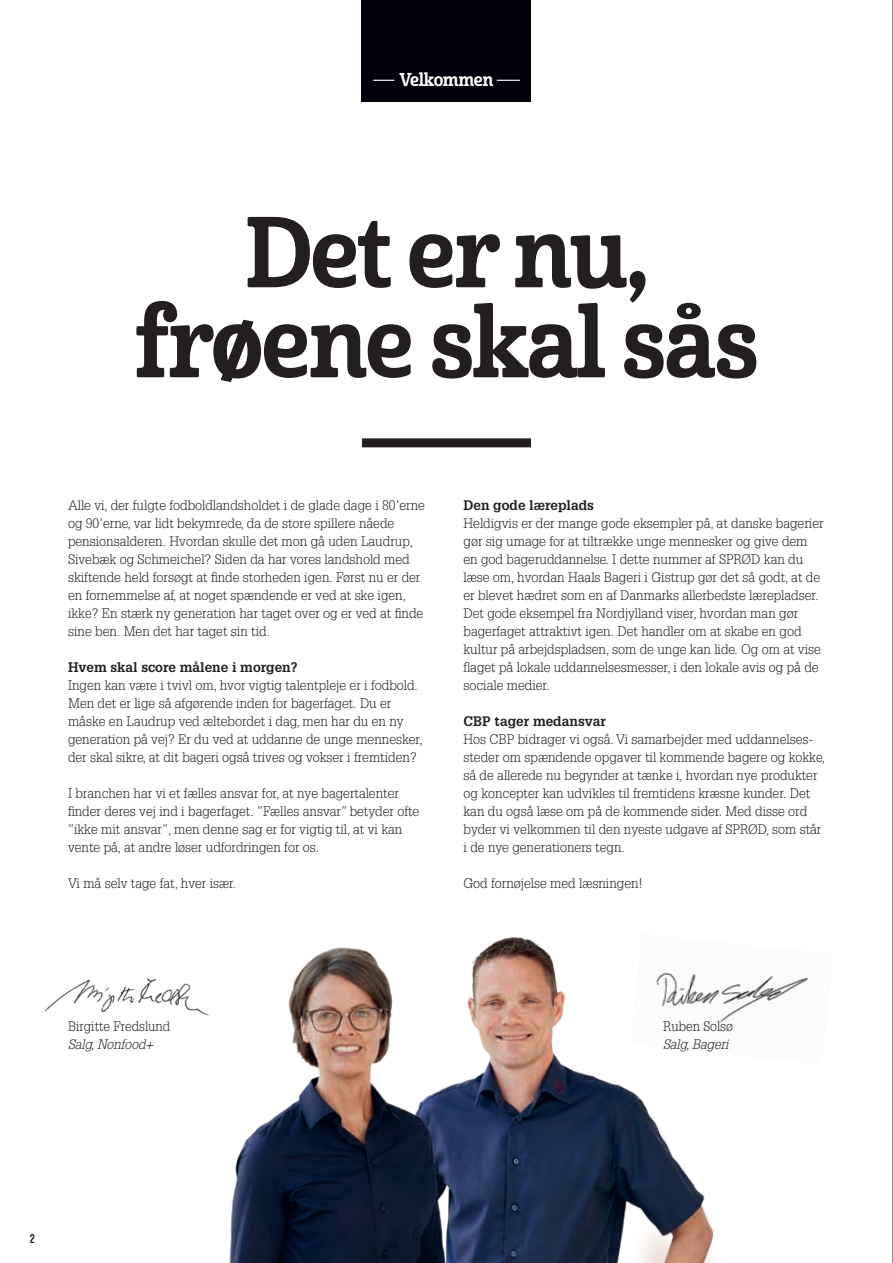
<style>
.page{position:relative;width:893px;height:1263px;background:#fff}
.page>*{position:absolute;margin:0;border:0;box-sizing:border-box;transform-origin:0 0}
.t1{font:97.5px/90px "Cabrito Con Bol";letter-spacing:-.02em;color:#231f20;text-align:center}
.t2{font:18px "Cabrito Con Bol";letter-spacing:-.02em;color:#fff}
.t3{font:300 13.5px/18px "Glypha LT Std";color:#231f20}
.t4{font:700 13.5px "Glypha LT Std";color:#231f20}
.t5{font:italic 300 13.5px "Glypha LT Std";color:#231f20}
.t6{font:700 12.75px "Bebas Neue";color:#231f20}
</style>
<div class="page">
<img style="left:519px;top:937px;width:195px;height:326px">
<div style="left:362px;top:0;width:169px;height:101px;background:#00010a"></div>
<svg style="left:373px;top:80px;width:21px;height:1px"></svg>
<svg style="left:497px;top:80px;width:23px;height:1px"></svg>
<div style="left:362px;top:438px;width:169px;height:9px;background:#231f20"></div>
<img style="left:630px;top:937px;width:178px;height:128px">
<img style="left:44px;top:978px;width:106px;height:35px">
<img style="left:150px;top:937px;width:369px;height:326px">
<hr style="left:892px;top:0;width:1px;height:1263px;background:#231f20">
<h2 class="t2" style="left:400px;top:68px;width:95px">Velkommen</h2>
<h1 class="t1" style="left:134px;top:210px;width:626px">Det er nu, frøene skal sås</h1>
<p class="t3" style="left:68px;top:496px;width:358px">Alle vi, der fulgte fodboldlandsholdet i de glade dage i 80’erne og 90’erne, var lidt bekymrede, da de store spillere nåede pensionsalderen. Hvordan skulle det mon gå uden Laudrup, Sivebæk og Schmeichel? Siden da har vores landshold med skiftende held forsøgt at finde storheden igen. Først nu er der en fornemmelse af, at noget spændende er ved at ske igen, ikke? En stærk ny generation har taget over og er ved at finde sine ben. Men det har taget sin tid.</p>
<p class="t4" style="left:68px;top:659px;width:231px">Hvem skal score målene i morgen?</p>
<p class="t3" style="left:68px;top:676px;width:356px">Ingen kan være i tvivl om, hvor vigtig talentpleje er i fodbold.<br>Men det er lige så afgørende inden for bagerfaget. Du er måske en Laudrup ved æltebordet i dag, men har du en ny generation på vej? Er du ved at uddanne de unge mennesker, der skal sikre, at dit bageri også trives og vokser i fremtiden?</p>
<p class="t3" style="left:68px;top:784px;width:353px">I branchen har vi et fælles ansvar for, at nye bagertalenter finder deres vej ind i bagerfaget. ”Fælles ansvar” betyder ofte ”ikke mit ansvar”, men denne sag er for vigtig til, at vi kan vente på, at andre løser udfordringen for os.</p>
<p class="t3" style="left:68px;top:874px;width:170px">Vi må selv tage fat, hver især.</p>
<p class="t4" style="left:463px;top:497px;width:132px">Den gode læreplads</p>
<p class="t3" style="left:463px;top:514px;width:362px">Heldigvis er der mange gode eksempler på, at danske bagerier gør sig umage for at tiltrække unge mennesker og give dem en god bageruddannelse. I dette nummer af SPRØD kan du læse om, hvordan Haals Bageri i Gistrup gør det så godt, at de er blevet hædret som en af Danmarks allerbedste lærepladser.<br>Det gode eksempel fra Nordjylland viser, hvordan man gør bagerfaget attraktivt igen. Det handler om at skabe en god kultur på arbejdspladsen, som de unge kan lide. Og om at vise flaget på lokale uddannelsesmesser, i den lokale avis og på de sociale medier.</p>
<p class="t4" style="left:463px;top:713px;width:144px">CBP tager medansvar</p>
<p class="t3" style="left:463px;top:730px;width:363px">Hos CBP bidrager vi også. Vi samarbejder med uddannelses&shy;steder om spændende opgaver til kommende bagere og kokke, så de allerede nu begynder at tænke i, hvordan nye produkter og koncepter kan udvikles til fremtidens kræsne kunder. Det kan du også læse om på de kommende sider. Med disse ord byder vi velkommen til den nyeste udgave af SPRØD, som står i de nye generationers tegn.</p>
<p class="t3" style="left:463px;top:874px;width:181px">God fornøjelse med læsningen!</p>
<p class="t3" style="left:68px;top:1017px;width:104px">Birgitte Fredslund</p>
<p class="t5" style="left:68px;top:1036px;width:87px">Salg, Nonfood+</p>
<p class="t3" style="left:663px;top:1017px;width:71px">Ruben Solsø</p>
<p class="t5" style="left:663px;top:1036px;width:67px">Salg, Bageri</p>
<p class="t6" style="left:30px;top:1231px;width:7px">2</p>
</div>
